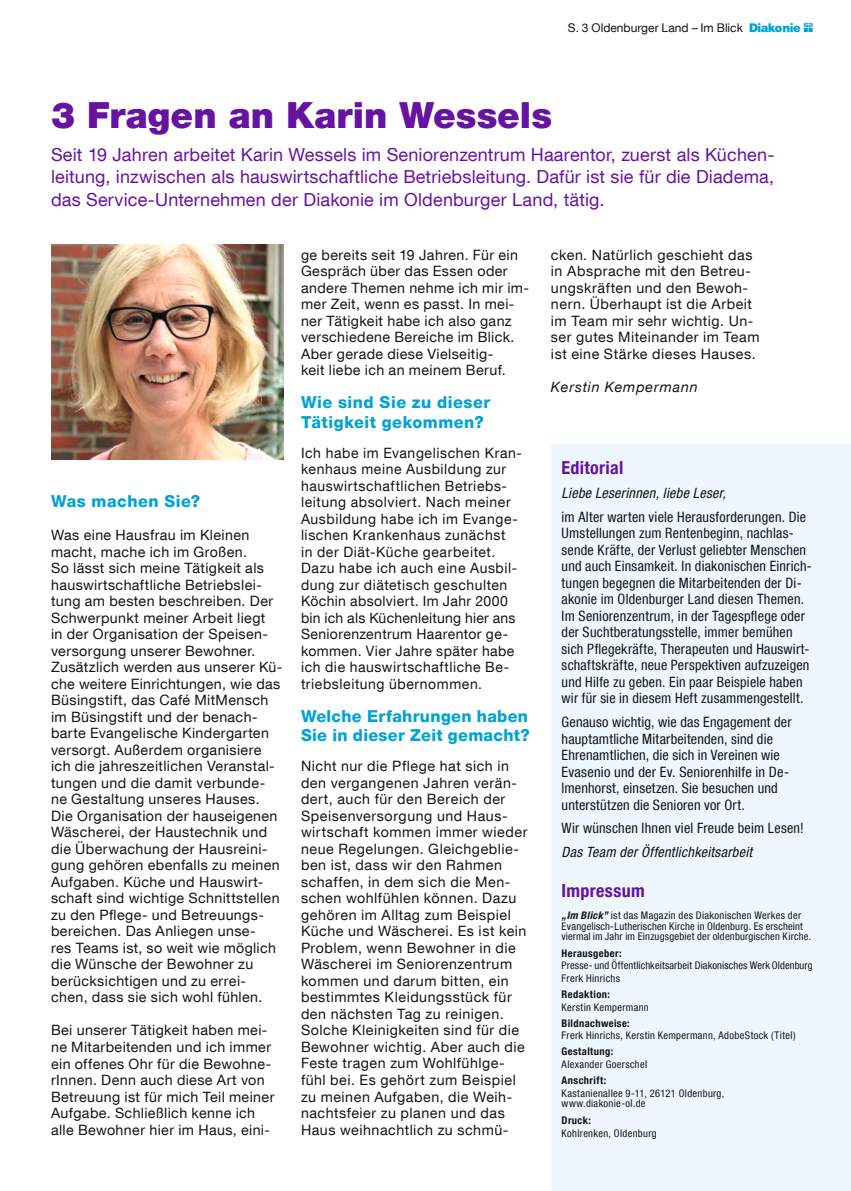
<style>
.page{position:relative;width:851px;height:1191px;background:#fff}
.page>*{position:absolute;margin:0;border:0;box-sizing:border-box;transform-origin:0 0}
.t1{font:900 36px "Helvetica Neue LT Com";letter-spacing:.005em;color:#6713a2}
.t2{font:18px/22.5px "Helvetica Neue LT Com";letter-spacing:.01em;color:#6713a2;text-align:justify}
.t3{font:700 condensed 18px "Helvetica Neue LT Com";letter-spacing:.02em;color:#6713a2}
.t4{font:800 16.5px/19.5px "Helvetica Neue LT Com";letter-spacing:.02em;color:#00a3d3}
.t5{font:14.25px/16.5px "Helvetica Neue LT Com";letter-spacing:.03em;color:#131413}
.t6{font:condensed 14.25px/16.5px "Helvetica Neue LT Com";letter-spacing:.015em;color:#131413}
.t7{font:italic condensed 14.25px "Helvetica Neue LT Com";letter-spacing:.02em;color:#131413}
.t8{font:italic 14.25px "Helvetica Neue LT Com";letter-spacing:.06em;color:#131413}
.t9{font:12px "Helvetica Neue LT Com";color:#131413}
.t10{font:condensed 10.5px/10.5px "Helvetica Neue LT Com";letter-spacing:.03em;color:#131413}
.t11{font:condensed 10.5px/12.6px "Helvetica Neue LT Com";letter-spacing:.01em;color:#131413}
.t12{font:700 condensed 10.5px "Helvetica Neue LT Com";letter-spacing:.04em;color:#131413}
.s1{font-family:"Diakonie Logo";color:#00a3d3}
.s2{font-weight:700;font-style:italic}
</style>
<div class="page">
<img style="left:51px;top:244px;width:232px;height:215px">
<div style="left:551px;top:444px;width:299px;height:747px;background:#eef7fd"></div>
<p class="t9" style="left:568px;top:20px;width:246px">S. 3 Oldenburger Land – Im Blick <span class="s1">Dn</span></p>
<h1 class="t1" style="left:51px;top:93px;width:502px">3 Fragen an Karin Wessels</h1>
<p class="t2" style="left:51px;top:142px;width:724px">Seit 19 Jahren arbeitet Karin Wessels im Seniorenzentrum Haarentor, zuerst als Küchen&shy;leitung, inzwischen als hauswirtschaftliche Betriebsleitung. Dafür ist sie für die Diadema, das Service-Unternehmen der Diakonie im Oldenburger Land, tätig.</p>
<p class="t4" style="left:51px;top:491px;width:151px">Was machen Sie?</p>
<p class="t5" style="left:51px;top:526px;width:233px">Was eine Hausfrau im Kleinen macht, mache ich im Großen.<br>So lässt sich meine Tätigkeit als hauswirtschaftliche Betriebslei&shy;tung am besten beschreiben. Der<br>Schwerpunkt meiner Arbeit liegt<br>in der Organisation der Speisen&shy;versorgung unserer Bewohner.<br>Zusätzlich werden aus unserer Kü&shy;che weitere Einrichtungen, wie das<br>Büsingstift, das Café MitMensch im Büsingstift und der benach&shy;barte Evangelische Kindergarten versorgt. Außerdem organisiere ich die jahreszeitlichen Veranstal&shy;tungen und die damit verbunde&shy;ne Gestaltung unseres Hauses.<br>Die Organisation der hauseigenen<br>Wäscherei, der Haustechnik und die Überwachung der Hausreini&shy;gung gehören ebenfalls zu meinen<br>Aufgaben. Küche und Hauswirt&shy;schaft sind wichtige Schnittstellen zu den Pflege- und Betreuungs&shy;bereichen. Das Anliegen unse-<br>res Teams ist, so weit wie möglich die Wünsche der Bewohner zu berücksichtigen und zu errei&shy;chen, dass sie sich wohl fühlen.</p>
<p class="t5" style="left:51px;top:1021px;width:225px">Bei unserer Tätigkeit haben mei&shy;ne Mitarbeitenden und ich immer ein offenes Ohr für die Bewohne&shy;rInnen. Denn auch diese Art von<br>Betreuung ist für mich Teil meiner<br>Aufgabe. Schließlich kenne ich alle Bewohner hier im Haus, eini-</p>
<p class="t5" style="left:301px;top:246px;width:229px">ge bereits seit 19 Jahren. Für ein<br>Gespräch über das Essen oder andere Themen nehme ich mir im&shy;mer Zeit, wenn es passt. In mei&shy;ner Tätigkeit habe ich also ganz verschiedene Bereiche im Blick.<br>Aber gerade diese Vielseitig-<br>keit liebe ich an meinem Beruf.</p>
<p class="t4" style="left:301px;top:392px;width:191px">Wie sind Sie zu dieser<br>Tätigkeit gekommen?</p>
<p class="t5" style="left:301px;top:444px;width:222px">Ich habe im Evangelischen Kran&shy;kenhaus meine Ausbildung zur hauswirtschaftlichen Betriebs&shy;leitung absolviert. Nach meiner<br>Ausbildung habe ich im Evange&shy;lischen Krankenhaus zunächst<br>in der Diät-Küche gearbeitet.<br>Dazu habe ich auch eine Ausbil&shy;dung zur diätetisch geschulten<br>Köchin absolviert. Im Jahr 2000 bin ich als Küchenleitung hier ans<br>Seniorenzentrum Haarentor ge&shy;kommen. Vier Jahre später habe ich die hauswirtschaftliche Be&shy;triebsleitung übernommen.</p>
<p class="t4" style="left:301px;top:706px;width:230px">Welche Erfahrungen haben<br>Sie in dieser Zeit gemacht?</p>
<p class="t5" style="left:301px;top:757px;width:228px">Nicht nur die Pflege hat sich in den vergangenen Jahren verän&shy;dert, auch für den Bereich der<br>Speisenversorgung und Haus&shy;wirtschaft kommen immer wieder neue Regelungen. Gleichgeblie&shy;ben ist, dass wir den Rahmen schaffen, in dem sich die Men&shy;schen wohlfühlen können. Dazu gehören im Alltag zum Beispiel<br>Küche und Wäscherei. Es ist kein<br>Problem, wenn Bewohner in die<br>Wäscherei im Seniorenzentrum kommen und darum bitten, ein bestimmtes Kleidungsstück für den nächsten Tag zu reinigen.<br>Solche Kleinigkeiten sind für die<br>Bewohner wichtig. Aber auch die<br>Feste tragen zum Wohlfühlge&shy;fühl bei. Es gehört zum Beispiel zu meinen Aufgaben, die Weih&shy;nachtsfeier zu planen und das<br>Haus weihnachtlich zu schmü-</p>
<p class="t5" style="left:551px;top:246px;width:210px">cken. Natürlich geschieht das in Absprache mit den Betreu&shy;ungskräften und den Bewoh&shy;nern. Überhaupt ist die Arbeit im Team mir sehr wichtig. Un&shy;ser gutes Miteinander im Team ist eine Stärke dieses Hauses.</p>
<p class="t8" style="left:551px;top:378px;width:148px">Kerstin Kempermann</p>
<p class="t3" style="left:561px;top:457px;width:63px">Editorial</p>
<p class="t7" style="left:561px;top:485px;width:166px">Liebe Leserinnen, liebe Leser,</p>
<p class="t6" style="left:561px;top:508px;width:252px">im Alter warten viele Herausforderungen. Die Umstellungen zum Rentenbeginn, nachlas&shy;sende Kräfte, der Verlust geliebter Menschen und auch Einsamkeit. In diakonischen Einrich&shy;tungen begegnen die Mitarbeitenden der Di&shy;akonie im Oldenburger Land diesen Themen.<br>Im Seniorenzentrum, in der Tagespflege oder der Suchtberatungsstelle, immer bemühen sich Pflegekräfte, Therapeuten und Hauswirt&shy;schaftskräfte, neue Perspektiven aufzuzeigen und Hilfe zu geben. Ein paar Beispiele haben wir für sie in diesem Heft zusammengestellt.</p>
<p class="t6" style="left:561px;top:713px;width:231px">Genauso wichtig, wie das Engagement der hauptamtliche Mitarbeitenden, sind die Ehrenamtlichen, die sich in Vereinen wie Evasenio und der Ev. Seniorenhilfe in De&shy;lmenhorst, einsetzen. Sie besuchen und unterstützen die Senioren vor Ort.</p>
<p class="t6" style="left:561px;top:820px;width:244px">Wir wünschen Ihnen viel Freude beim Lesen!</p>
<p class="t7" style="left:561px;top:843px;width:192px">Das Team der Öffentlichkeitsarbeit</p>
<p class="t3" style="left:561px;top:880px;width:85px">Impressum</p>
<p class="t10" style="left:561px;top:910px;width:251px"><span class="s2">„Im Blick”</span> ist das Magazin des Diakonischen Werkes der<br>Evangelisch-Lutherischen Kirche in Oldenburg. Es erscheint viermal im Jahr im Einzugsgebiet der oldenburgischen Kirche.</p>
<p class="t12" style="left:561px;top:946px;width:61px">Herausgeber:</p>
<p class="t11" style="left:561px;top:959px;width:252px">Presse- und Öffentlichkeitsarbeit Diakonisches Werk Oldenburg<br>Frerk Hinrichs</p>
<p class="t12" style="left:561px;top:988px;width:50px">Redaktion:</p>
<p class="t10" style="left:561px;top:1001px;width:89px">Kerstin Kempermann</p>
<p class="t12" style="left:561px;top:1016px;width:70px">Bildnachweise:</p>
<p class="t10" style="left:561px;top:1030px;width:235px">Frerk Hinrichs, Kerstin Kempermann, AdobeStock (Titel)</p>
<p class="t12" style="left:561px;top:1045px;width:53px">Gestaltung:</p>
<p class="t10" style="left:561px;top:1059px;width:87px">Alexander Goerschel</p>
<p class="t12" style="left:561px;top:1074px;width:46px">Anschrift:</p>
<p class="t10" style="left:561px;top:1087px;width:164px">Kastanienallee 9-11, 26121 Oldenburg, www.diakonie-ol.de</p>
<p class="t12" style="left:561px;top:1114px;width:31px">Druck:</p>
<p class="t10" style="left:561px;top:1127px;width:97px">Kohlrenken, Oldenburg</p>
</div>
